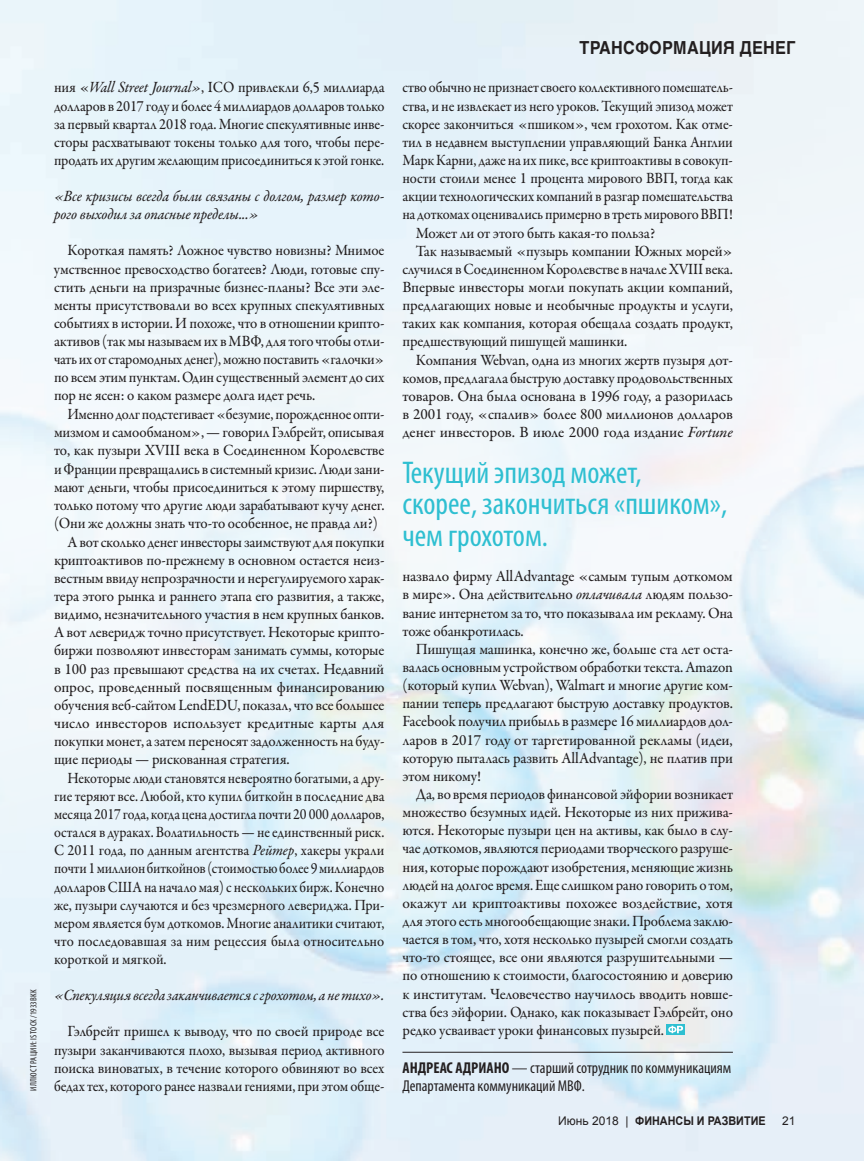
<style>
.page{position:relative;width:864px;height:1161px;background:#fff}
.page>*{position:absolute;margin:0;border:0;box-sizing:border-box;transform-origin:0 0}
.t1{font:condensed 31.5px/31.5px "Myriad Pro";color:#2ebfd1}
.t2{font:700 18px "Helvetica Cyr";letter-spacing:.02em;color:#231f20;scale:.9 1}
.t3{font:500 15.75px/18.1px "Garamond Premr Pro";letter-spacing:-.01em;color:#231f20;text-align:justify;scale:.94 1}
.t4{font:500 15.75px/18.1px "Garamond Premr Pro";letter-spacing:-.01em;color:#231f20;text-align:justify;scale:.95 1}
.t5{font:500 15.75px/18.1px "Garamond Premr Pro";letter-spacing:-.01em;color:#231f20;text-align:justify;scale:.92 1}
.t6{font:500 15.75px/18.1px "Garamond Premr Pro";letter-spacing:-.01em;color:#231f20;text-align:justify}
.t7{font:500 15.75px "Garamond Premr Pro";letter-spacing:-.01em;color:#231f20;scale:.91 1}
.t8{font:500 15.75px "Garamond Premr Pro";letter-spacing:-.01em;color:#231f20;scale:.93 1}
.t9{font:500 15.75px "Garamond Premr Pro";letter-spacing:-.01em;color:#231f20;scale:.88 1}
.t10{font:500 15.75px "Garamond Premr Pro";letter-spacing:-.01em;color:#231f20;scale:.89 1}
.t11{font:500 15.75px "Garamond Premr Pro";letter-spacing:-.01em;color:#231f20;scale:.9 1}
.t12{font:500 15.75px "Garamond Premr Pro";letter-spacing:-.01em;color:#231f20;scale:.96 1}
.t13{font:15.75px/18.1px "Garamond Premr Pro Med It";letter-spacing:-.01em;color:#231f20;scale:.95 1}
.t14{font:condensed 15.75px/18.1px "Myriad Pro";color:#231f20}
.t15{font:15.75px "Garamond Premr Pro Med It";letter-spacing:-.01em;color:#231f20;scale:.93 1}
.t16{font:700 12px "Arial";color:#231f20;scale:.9 1}
.t17{font:12px "Arial";color:#231f20}
.t18{font:condensed 9px "Myriad Pro";letter-spacing:.035em;color:#231f20}
.s1{font-family:"Garamond Premr Pro Med It";font-weight:400}
.s2{font-weight:700}
.s3{font-weight:400}
</style>
<div class="page">
<img style="left:0;top:833px;width:864px;height:328px">
<hr style="left:402px;top:1052px;width:331px;height:1px;background:#231f20">
<svg style="left:667px;top:1024px;width:18px;height:11px"></svg>
<svg style="left:668px;top:1026px;width:15px;height:7px"></svg>
<p class="t18" style="left:29px;top:1091px;width:103px;rotate:-90deg">ИЛЛЮСТРАЦИИ: ISTOCK /1933BKK</p>
<p class="t5" style="left:54px;top:79px;width:361px">ния «<span class="s1">Wall Street Journal»</span>, ICO привлекли 6,5 миллиарда долларов в 2017 году и более 4 миллиардов долларов только за первый квартал 2018 года. Многие спекулятивные инве&shy;сторы расхватывают токены только для того, чтобы пере&shy;продать их другим желающим присоединиться к этой гонке.</p>
<p class="t13" style="left:54px;top:188px;width:349px">«Все кризисы всегда были связаны с долгом, размер кото&shy;рого выходил за опасные пределы...»</p>
<p class="t3" style="left:54px;top:242px;width:353px;text-indent:14px">Короткая память? Ложное чувство новизны? Мнимое умственное превосходство богатеев? Люди, готовые спу&shy;стить деньги на призрачные бизнес-планы? Все эти эле&shy;менты присутствовали во всех крупных спекулятивных событиях в истории. И похоже, что в отношении крипто&shy;активов (так мы называем их в МВФ, для того чтобы отли&shy;чать их от старомодных денег), можно поставить «галочки» по всем этим пунктам. Один существенный элемент до сих пор не ясен: о каком размере долга идет речь.</p>
<p class="t7" style="left:68px;top:405px;width:350px">Именно долг подстегивает «безумие, порожденное опти-</p>
<p class="t3" style="left:54px;top:424px;width:353px">мизмом и самообманом», — говорил Гэлбрейт, описывая</p>
<p class="t4" style="left:54px;top:442px;width:349px">то, как пузыри XVIII века в Соединенном Королевстве</p>
<p class="t8" style="left:54px;top:459px;width:357px">и Франции превращались в системный кризис. Люди зани-</p>
<p class="t3" style="left:54px;top:478px;width:353px">мают деньги, чтобы присоединиться к этому пиршеству,</p>
<p class="t3" style="left:54px;top:496px;width:353px">только потому что другие люди зарабатывают кучу денег.</p>
<p class="t3" style="left:54px;top:514px;width:346px">(Они же должны знать что-то особенное, не правда ли?)</p>
<p class="t8" style="left:68px;top:532px;width:342px">А вот сколько денег инвесторы заимствуют для покупки</p>
<p class="t4" style="left:54px;top:551px;width:349px">криптоактивов по-прежнему в основном остается неиз-</p>
<p class="t4" style="left:54px;top:569px;width:349px">вестным ввиду непрозрачности и нерегулируемого харак-</p>
<p class="t4" style="left:54px;top:587px;width:349px">тера этого рынка и раннего этапа его развития, а также,</p>
<p class="t4" style="left:54px;top:606px;width:349px">видимо, незначительного участия в нем крупных банков.</p>
<p class="t4" style="left:54px;top:624px;width:349px">А вот леверидж точно присутствует. Некоторые крипто-</p>
<p class="t4" style="left:54px;top:642px;width:349px">биржи позволяют инвесторам занимать суммы, которые</p>
<p class="t6" style="left:54px;top:660px;width:332px">в 100 раз превышают средства на их счетах. Недавний</p>
<p class="t6" style="left:54px;top:678px;width:332px">опрос, проведенный посвященным финансированию</p>
<p class="t4" style="left:54px;top:696px;width:349px">обучения веб-сайтом LendEDU, показал, что все большее</p>
<p class="t6" style="left:54px;top:714px;width:332px">число инвесторов использует кредитные карты для</p>
<p class="t4" style="left:54px;top:732px;width:349px">покупки монет, а затем переносят задолженность на буду-</p>
<p class="t4" style="left:54px;top:750px;width:250px">щие периоды — рискованная стратегия.</p>
<p class="t10" style="left:68px;top:769px;width:358px">Некоторые люди становятся невероятно богатыми, а дру-</p>
<p class="t7" style="left:54px;top:787px;width:365px">гие теряют все. Любой, кто купил биткойн в последние два</p>
<p class="t9" style="left:54px;top:805px;width:377px">месяца 2017 года, когда цена достигла почти 20 000 долларов,</p>
<p class="t10" style="left:54px;top:823px;width:373px">остался в дураках. Волатильность — не единственный риск.</p>
<p class="t7" style="left:54px;top:841px;width:365px">С 2011 года, по данным агентства <span class="s1">Рейтер</span>, хакеры украли</p>
<p class="t9" style="left:54px;top:859px;width:377px">почти 1 миллион биткойнов (стоимостью более 9 миллиардов</p>
<p class="t11" style="left:54px;top:877px;width:369px">долларов США на начало мая) с нескольких бирж. Конечно</p>
<p class="t7" style="left:54px;top:895px;width:365px">же, пузыри случаются и без чрезмерного левериджа. При-</p>
<p class="t11" style="left:54px;top:913px;width:369px">мером является бум доткомов. Многие аналитики считают,</p>
<p class="t8" style="left:54px;top:932px;width:357px">что последовавшая за ним рецессия была относительно</p>
<p class="t7" style="left:54px;top:950px;width:125px">короткой и мягкой.</p>
<p class="t15" style="left:54px;top:985px;width:357px">«Спекуляция всегда заканчивается с грохотом, а не тихо».</p>
<p class="t4" style="left:54px;top:1023px;width:349px;text-indent:14px">Гэлбрейт пришел к выводу, что по своей природе все пузыри заканчиваются плохо, вызывая период активного поиска виноватых, в течение которого обвиняют во всех бедах тех, которого ранее назвали гениями, при этом обще-</p>
<p class="t2" style="left:580px;top:37px;width:242px">ТРАНСФОРМАЦИЯ ДЕНЕГ</p>
<p class="t7" style="left:402px;top:78px;width:365px">ство обычно не признает своего коллективного помешатель-</p>
<p class="t5" style="left:402px;top:97px;width:361px">ства, и не извлекает из него уроков. Текущий эпизод может</p>
<p class="t5" style="left:402px;top:115px;width:361px">скорее закончиться «пшиком», чем грохотом. Как отме-</p>
<p class="t5" style="left:402px;top:133px;width:361px">тил в недавнем выступлении управляющий Банка Англии</p>
<p class="t5" style="left:402px;top:151px;width:361px">Марк Карни, даже на их пике, все криптоактивы в совокуп-</p>
<p class="t5" style="left:402px;top:169px;width:361px">ности стоили менее 1 процента мирового ВВП, тогда как</p>
<p class="t5" style="left:402px;top:188px;width:361px">акции технологических компаний в разгар помешательства</p>
<p class="t7" style="left:402px;top:205px;width:365px">на доткомах оценивались примерно в треть мирового ВВП!</p>
<p class="t4" style="left:416px;top:224px;width:253px">Может ли от этого быть какая-то польза?</p>
<p class="t4" style="left:416px;top:242px;width:335px">Так называемый «пузырь компании Южных морей»</p>
<p class="t8" style="left:402px;top:259px;width:357px">случился в Соединенном Королевстве в начале XVIII века.</p>
<p class="t6" style="left:402px;top:278px;width:332px">Впервые инвесторы могли покупать акции компаний,</p>
<p class="t12" style="left:402px;top:296px;width:346px">предлагающих новые и необычные продукты и услуги,</p>
<p class="t12" style="left:402px;top:314px;width:346px">таких как компания, которая обещала создать продукт,</p>
<p class="t4" style="left:402px;top:333px;width:238px">предшествующий пишущей машинки.</p>
<p class="t4" style="left:416px;top:351px;width:335px">Компания Webvan, одна из многих жертв пузыря дот-</p>
<p class="t3" style="left:402px;top:369px;width:353px">комов, предлагала быструю доставку продовольственных</p>
<p class="t6" style="left:402px;top:387px;width:332px">товаров. Она была основана в 1996 году, а разорилась</p>
<p class="t6" style="left:402px;top:405px;width:332px">в 2001 году, «спалив» более 800 миллионов долларов</p>
<p class="t6" style="left:402px;top:423px;width:332px">денег инвесторов. В июле 2000 года издание <span class="s1">Fortune</span></p>
<h1 class="t1" style="left:402px;top:457px;width:326px">Текущий эпизод может,<br>скорее, закончиться «пшиком», чем грохотом.</h1>
<p class="t6" style="left:402px;top:568px;width:332px">назвало фирму AllAdvantage «самым тупым доткомом в мире». Она действительно <span class="s1">оплачивала</span> людям пользо&shy;вание интернетом за то, что показывала им рекламу. Она тоже обанкротилась.</p>
<p class="t4" style="left:402px;top:640px;width:349px;text-indent:13px">Пишущая машинка, конечно же, больше ста лет оста&shy;валась основным устройством обработки текста. Amazon (который купил Webvan), Walmart и многие другие ком&shy;пании теперь предлагают быструю доставку продуктов.<br>Facebook получил прибыль в размере 16 миллиардов дол&shy;ларов в 2017 году от таргетированной рекламы (идеи, которую пыталась развить AllAdvantage), не платив при этом никому!</p>
<p class="t3" style="left:402px;top:785px;width:353px;text-indent:14px">Да, во время периодов финансовой эйфории возникает множество безумных идей. Некоторые из них прижива&shy;ются. Некоторые пузыри цен на активы, как было в слу&shy;чае доткомов, являются периодами творческого разруше&shy;ния, которые порождают изобретения, меняющие жизнь людей на долгое время. Еще слишком рано говорить о том, окажут ли криптоактивы похожее воздействие, хотя для этого есть многообещающие знаки. Проблема заклю&shy;чается в том, что, хотя несколько пузырей смогли создать что-то стоящее, все они являются разрушительными — по отношению к стоимости, благосостоянию и доверию к институтам. Человечество научилось вводить новше&shy;ства без эйфории. Однако, как показывает Гэлбрейт, оно редко усваивает уроки финансовых пузырей.</p>
<p class="t14" style="left:402px;top:1059px;width:330px"><span class="s2">АНДРЕАС АДРИАНО</span> — старший сотрудник по коммуникациям<br>Департамента коммуникаций МВФ.</p>
<p class="t16" style="left:558px;top:1113px;width:232px"><span class="s3">Июнь 2018 |</span> ФИНАНСЫ И РАЗВИТИЕ</p>
<p class="t17" style="left:782px;top:1113px;width:15px">21</p>
</div>
